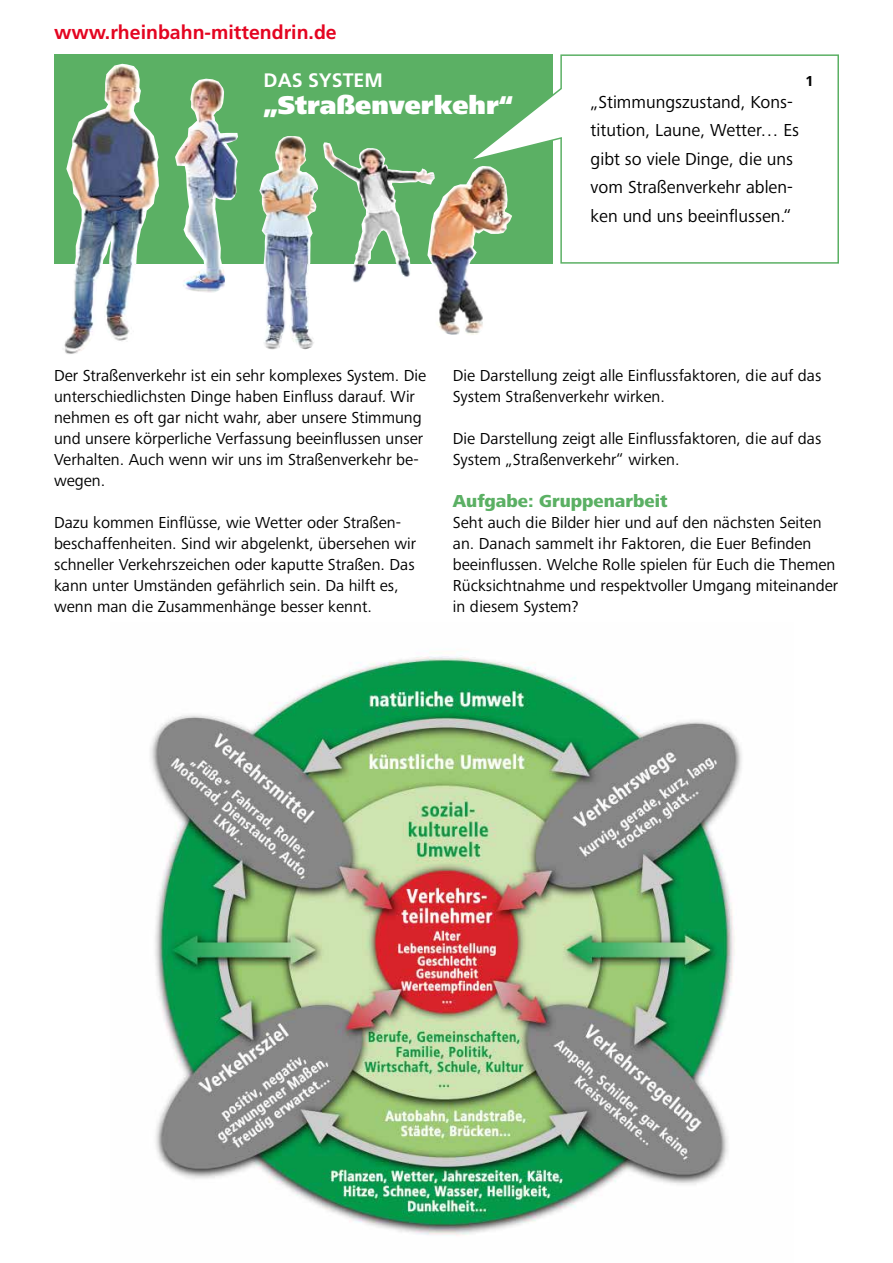
<style>
.page{position:relative;width:893px;height:1263px;background:#fff}
.page>*{position:absolute;margin:0;border:0;box-sizing:border-box;transform-origin:0 0}
.t1{font:900 25.5px "Frutiger";color:#fff}
.t2{font:700 19.5px "Frutiger";color:#e40521}
.t3{font:700 19.5px "Frutiger";color:#fff}
.t4{font:18px/28.5px "Frutiger Next";color:#000}
.t5{font:800 18px "Frutiger Next";color:#5bb064}
.t6{font:16.5px/21px "Frutiger Next";color:#000}
.t7{font:700 15px "Frutiger Next";color:#000}
</style>
<div class="page">
<div style="left:54px;top:54px;width:499px;height:210px;background:#5bb064"></div>
<svg style="left:473px;top:54px;width:366px;height:210px"></svg>
<img style="left:175px;top:79px;width:63px;height:214px">
<img style="left:435px;top:166px;width:77px;height:169px">
<img style="left:323px;top:142px;width:112px;height:141px">
<img style="left:259px;top:136px;width:59px;height:214px">
<img style="left:64px;top:64px;width:95px;height:290px">
<img style="left:150px;top:656px;width:592px;height:580px">
<p class="t2" style="left:54px;top:20px;width:284px">www.rheinbahn-mittendrin.de</p>
<p class="t3" style="left:264px;top:69px;width:121px">DAS SYSTEM</p>
<h1 class="t1" style="left:264px;top:90px;width:251px">„Straßenverkehr“</h1>
<p class="t4" style="left:591px;top:88px;width:210px">„Stimmungszustand, Kons&shy;titution, Laune, Wetter… Es gibt so viele Dinge, die uns vom Straßenverkehr ablen&shy;ken und uns beeinflussen.“</p>
<p class="t7" style="left:805px;top:73px;width:10px">1</p>
<p class="t6" style="left:54px;top:365px;width:374px">Der Straßenverkehr ist ein sehr komplexes System. Die unterschiedlichsten Dinge haben Einfluss darauf. Wir nehmen es oft gar nicht wahr, aber unsere Stimmung und unsere körperliche Verfassung beeinflussen unser Verhalten. Auch wenn wir uns im Straßenverkehr be&shy;wegen.</p>
<p class="t6" style="left:54px;top:512px;width:364px">Dazu kommen Einflüsse, wie Wetter oder Straßen&shy;beschaffenheiten. Sind wir abgelenkt, übersehen wir schneller Verkehrszeichen oder kaputte Straßen. Das kann unter Umständen gefährlich sein. Da hilft es, wenn man die Zusammenhänge besser kennt.</p>
<p class="t6" style="left:453px;top:365px;width:370px">Die Darstellung zeigt alle Einflussfaktoren, die auf das<br>System Straßenverkehr wirken.</p>
<p class="t6" style="left:453px;top:428px;width:370px">Die Darstellung zeigt alle Einflussfaktoren, die auf das<br>System „Straßenverkehr“ wirken.</p>
<p class="t5" style="left:453px;top:491px;width:216px">Aufgabe: Gruppenarbeit</p>
<p class="t6" style="left:453px;top:512px;width:387px">Seht auch die Bilder hier und auf den nächsten Seiten an. Danach sammelt ihr Faktoren, die Euer Befinden beeinflussen. Welche Rolle spielen für Euch die Themen Rücksichtnahme und respektvoller Umgang miteinander in diesem System?</p>
</div>
